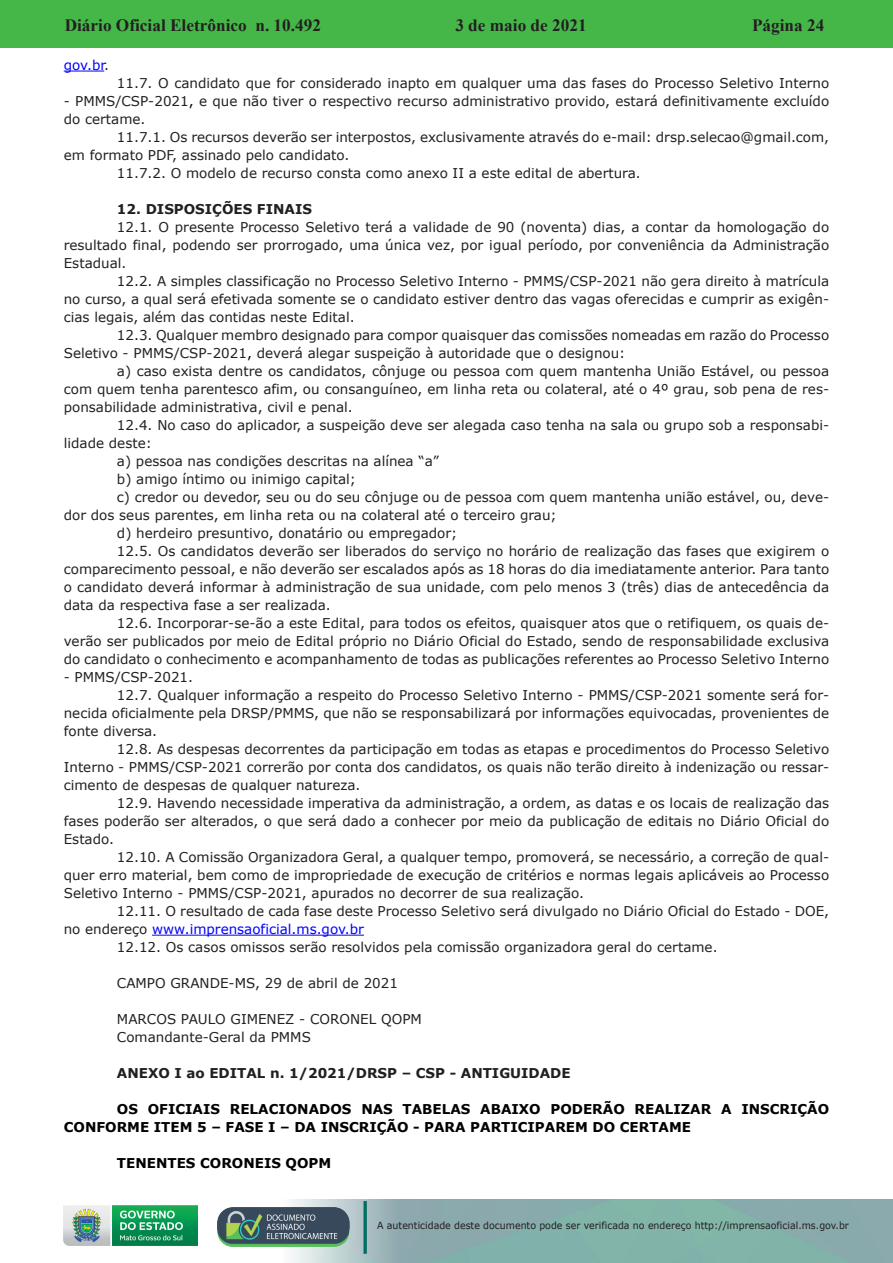
<style>
.page{position:relative;width:893px;height:1263px;background:#fff}
.page>*{position:absolute;margin:0;border:0;box-sizing:border-box;transform-origin:0 0}
.t1{font:700 17.25px "Times New Roman";color:#231f20}
.t2{font:13.5px/18px "Verdana";color:#231f20}
.t3{font:700 13.5px/18px "Verdana";color:#000}
.t4{font:700 13.5px "Verdana";color:#231f20}
.t5{font:13.5px "Verdana";color:#00f}
.t6{font:9.9px "Verdana";color:#231f20;scale:.95 1}
.s1{color:#231f20}
.s2{color:#000}
</style>
<div class="page">
<div style="left:0;top:0;width:893px;height:48px;background:#45b749"></div>
<img style="left:63px;top:1199px;width:830px;height:64px">
<img style="left:364px;top:1202px;width:2px;height:51px">
<img style="left:218px;top:1207px;width:132px;height:39px">
<img style="left:64px;top:1205px;width:134px;height:41px">
<hr style="left:64px;top:71px;width:40px;height:1px;background:#00f">
<hr style="left:152px;top:935px;width:212px;height:1px;background:#00f">
<p class="t1" style="left:65px;top:13px;width:258px">Diário Oficial Eletrônico n. 10.492</p>
<p class="t1" style="left:455px;top:13px;width:133px">3 de maio de 2021</p>
<p class="t1" style="left:752px;top:13px;width:74px">Página 24</p>
<p class="t5" style="left:64px;top:56px;width:47px">gov.br<span class="s1">.</span></p>
<p class="t2" style="left:117px;top:74px;width:714px">11.7. O candidato que for considerado inapto em qualquer uma das fases do Processo Seletivo Interno</p>
<p class="t2" style="left:64px;top:92px;width:767px">- PMMS/CSP-2021<span class="s2">,</span> e que não tiver o respectivo recurso administrativo provido, estará definitivamente excluído do certame.</p>
<p class="t2" style="left:117px;top:128px;width:714px">11.7.1. Os recursos deverão ser interpostos, exclusivamente através do e-mail: drsp.selecao@gmail.com,</p>
<p class="t2" style="left:64px;top:146px;width:287px">em formato PDF, assinado pelo candidato.</p>
<p class="t2" style="left:117px;top:164px;width:525px">11.7.2. O modelo de recurso consta como anexo II a este edital de abertura.</p>
<p class="t4" style="left:117px;top:199px;width:196px">12. DISPOSIÇÕES FINAIS</p>
<p class="t2" style="left:64px;top:218px;width:767px;text-align:justify;text-indent:53px">12.1. O presente Processo Seletivo terá a validade de 90 (noventa) dias, a contar da homologação do resultado final, podendo ser prorrogado, uma única vez, por igual período, por conveniência da Administração Estadual.</p>
<p class="t2" style="left:64px;top:272px;width:767px;text-align:justify;text-indent:53px">12.2. A simples classificação no Processo Seletivo Interno - PMMS/CSP-2021 não gera direito à matrícula no curso, a qual será efetivada somente se o candidato estiver dentro das vagas oferecidas e cumprir as exigên&shy;cias legais, além das contidas neste Edital.</p>
<p class="t2" style="left:64px;top:326px;width:767px;text-indent:53px">12.3. Qualquer membro designado para compor quaisquer das comissões nomeadas em razão do Processo<br>Seletivo - PMMS/CSP-2021<span class="s2">,</span> deverá alegar suspeição à autoridade que o designou:</p>
<p class="t2" style="left:64px;top:362px;width:767px;text-align:justify;text-indent:53px">a) caso exista dentre os candidatos, cônjuge ou pessoa com quem mantenha União Estável, ou pessoa com quem tenha parentesco afim, ou consanguíneo, em linha reta ou colateral, até o 4º grau, sob pena de res&shy;ponsabilidade administrativa, civil e penal.</p>
<p class="t2" style="left:117px;top:416px;width:714px">12.4. No caso do aplicador, a suspeição deve ser alegada caso tenha na sala ou grupo sob a responsabi-</p>
<p class="t2" style="left:64px;top:434px;width:90px">lidade deste:</p>
<p class="t2" style="left:117px;top:452px;width:324px">a) pessoa nas condições descritas na alínea “a”</p>
<p class="t2" style="left:117px;top:470px;width:241px">b) amigo íntimo ou inimigo capital;</p>
<p class="t2" style="left:117px;top:488px;width:714px">c) credor ou devedor, seu ou do seu cônjuge ou de pessoa com quem mantenha união estável, ou, deve-</p>
<p class="t2" style="left:64px;top:506px;width:494px">dor dos seus parentes, em linha reta ou na colateral até o terceiro grau;</p>
<p class="t2" style="left:117px;top:524px;width:342px">d) herdeiro presuntivo, donatário ou empregador;</p>
<p class="t2" style="left:117px;top:542px;width:714px">12.5. Os candidatos deverão ser liberados do serviço no horário de realização das fases que exigirem o</p>
<p class="t2" style="left:64px;top:560px;width:767px">comparecimento pessoal, e não deverão ser escalados após as 18 horas do dia imediatamente anterior. Para tanto</p>
<p class="t2" style="left:64px;top:578px;width:767px">o candidato deverá informar à administração de sua unidade, com pelo menos 3 (três) dias de antecedência da</p>
<p class="t2" style="left:64px;top:596px;width:269px">data da respectiva fase a ser realizada.</p>
<p class="t2" style="left:117px;top:614px;width:714px">12.6. Incorporar-se-ão a este Edital, para todos os efeitos, quaisquer atos que o retifiquem, os quais de-</p>
<p class="t2" style="left:64px;top:632px;width:767px">verão ser publicados por meio de Edital próprio no Diário Oficial do Estado, sendo de responsabilidade exclusiva</p>
<p class="t2" style="left:64px;top:650px;width:767px">do candidato o conhecimento e acompanhamento de todas as publicações referentes ao Processo Seletivo Interno</p>
<p class="t2" style="left:64px;top:668px;width:131px">- PMMS/CSP-2021.</p>
<p class="t2" style="left:117px;top:686px;width:714px">12.7. Qualquer informação a respeito do Processo Seletivo Interno - PMMS/CSP-2021 somente será for-</p>
<p class="t2" style="left:64px;top:704px;width:767px">necida oficialmente pela DRSP/PMMS, que não se responsabilizará por informações equivocadas, provenientes de</p>
<p class="t2" style="left:64px;top:722px;width:95px">fonte diversa.</p>
<p class="t2" style="left:117px;top:740px;width:714px">12.8. As despesas decorrentes da participação em todas as etapas e procedimentos do Processo Seletivo</p>
<p class="t2" style="left:64px;top:758px;width:767px">Interno - PMMS/CSP-2021 correrão por conta dos candidatos, os quais não terão direito à indenização ou ressar-</p>
<p class="t2" style="left:64px;top:776px;width:298px">cimento de despesas de qualquer natureza.</p>
<p class="t2" style="left:117px;top:794px;width:714px">12.9. Havendo necessidade imperativa da administração, a ordem, as datas e os locais de realização das</p>
<p class="t2" style="left:64px;top:812px;width:767px">fases poderão ser alterados, o que será dado a conhecer por meio da publicação de editais no Diário Oficial do</p>
<p class="t2" style="left:64px;top:830px;width:52px">Estado.</p>
<p class="t2" style="left:117px;top:848px;width:714px">12.10. A Comissão Organizadora Geral, a qualquer tempo, promoverá, se necessário, a correção de qual-</p>
<p class="t2" style="left:64px;top:866px;width:767px">quer erro material, bem como de impropriedade de execução de critérios e normas legais aplicáveis ao Processo</p>
<p class="t2" style="left:64px;top:884px;width:522px">Seletivo Interno - PMMS/CSP-2021, apurados no decorrer de sua realização.</p>
<p class="t2" style="left:117px;top:902px;width:714px">12.11. O resultado de cada fase deste Processo Seletivo será divulgado no Diário Oficial do Estado - DOE,</p>
<p class="t5" style="left:64px;top:919px;width:302px"><span class="s1">no endereço</span> www.imprensaoficial.ms.gov.br</p>
<p class="t2" style="left:117px;top:938px;width:602px">12.12. Os casos omissos serão resolvidos pela comissão organizadora geral do certame.</p>
<p class="t2" style="left:117px;top:974px;width:283px">CAMPO GRANDE-MS, 29 de abril de 2021</p>
<p class="t2" style="left:117px;top:1010px;width:306px">MARCOS PAULO GIMENEZ - CORONEL QOPM<br>Comandante-Geral da PMMS</p>
<p class="t4" style="left:117px;top:1063px;width:455px">ANEXO I ao EDITAL n. 1/2021/DRSP – CSP - ANTIGUIDADE</p>
<p class="t3" style="left:64px;top:1099px;width:767px;text-indent:53px">OS OFICIAIS RELACIONADOS NAS TABELAS ABAIXO PODERÃO REALIZAR A INSCRIÇÃO<br>CONFORME ITEM 5 – FASE I – DA INSCRIÇÃO - PARA PARTICIPAREM DO CERTAME</p>
<p class="t3" style="left:117px;top:1153px;width:216px">TENENTES CORONEIS QOPM</p>
<p class="t6" style="left:377px;top:1219px;width:498px">A autenticidade deste documento pode ser verificada no endereço http://imprensaoficial.ms.gov.br</p>
</div>
